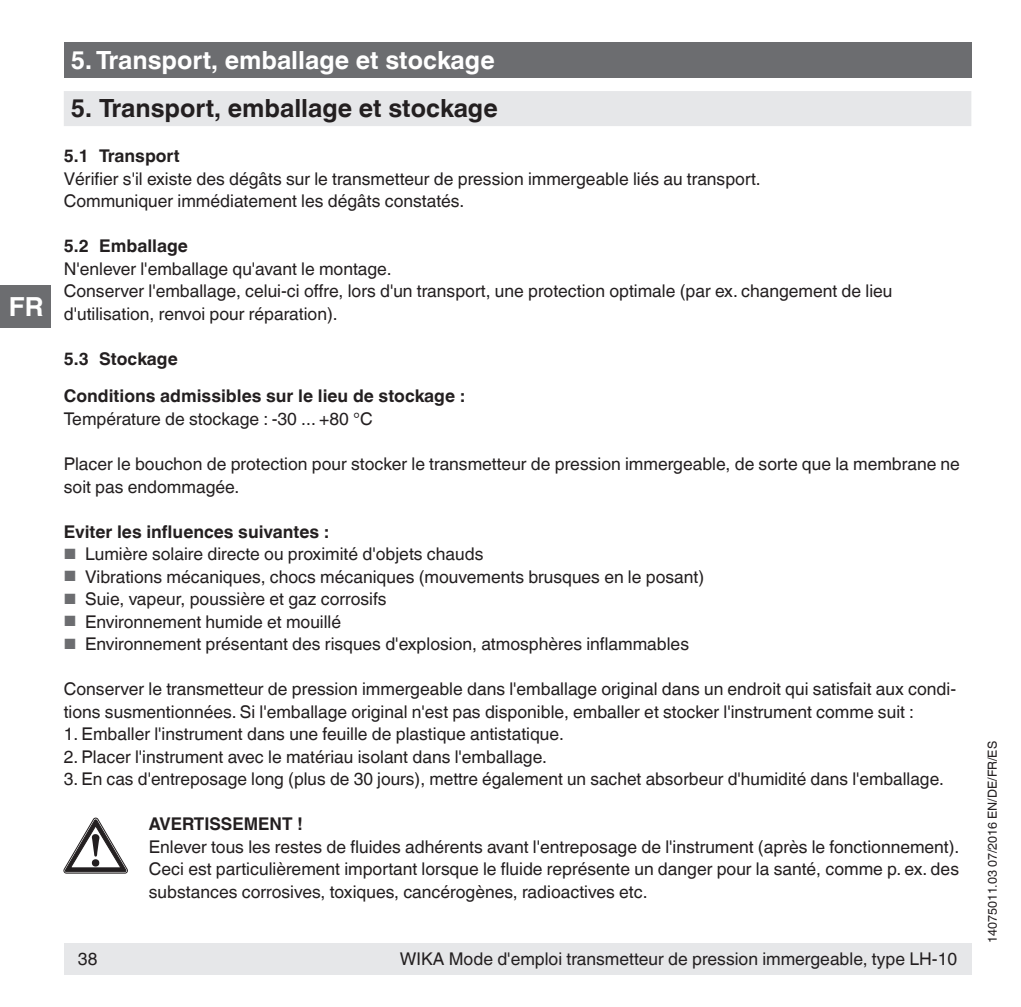
<style>
.page{position:relative;width:1021px;height:1007px;background:#fff}
.page>*{position:absolute;margin:0;border:0;box-sizing:border-box;transform-origin:0 0}
.t1{font:700 26.25px "Helvetica World";color:#fff}
.t2{font:700 25px "Helvetica World";color:#231f20}
.t3{font:700 25px "Helvetica World";color:#fff}
.t4{font:17.5px/22.5px "Helvetica World";color:#231f20}
.t5{font:700 17.5px/37.5px "Helvetica World";color:#231f20}
.t6{font:12.5px "Helvetica World";color:#231f20}
.s1{font-size:14.75px;color:#6c6d70}
</style>
<div class="page">
<div style="left:64px;top:943px;width:907px;height:31px;background:#e6e7e9"></div>
<div style="left:0;top:285px;width:50px;height:43px;background:#6c6d70"></div>
<div style="left:64px;top:43px;width:907px;height:35px;background:#6c6d70"></div>
<div style="left:64px;top:91px;width:907px;height:35px;background:#e6e7e9"></div>
<svg style="left:64px;top:817px;width:63px;height:56px"></svg>
<h1 class="t1" style="left:9px;top:292px;width:36px">FR</h1>
<h2 class="t3" style="left:71px;top:46px;width:425px">5. Transport, emballage et stockage</h2>
<h2 class="t2" style="left:71px;top:94px;width:428px">5. Transport, emballage et stockage</h2>
<p class="t5" style="left:64px;top:137px;width:117px">5.1 Transport</p>
<p class="t4" style="left:64px;top:167px;width:698px">Vérifier s'il existe des dégâts sur le transmetteur de pression immergeable liés au transport.<br>Communiquer immédiatement les dégâts constatés.</p>
<p class="t5" style="left:64px;top:227px;width:126px">5.2 Emballage</p>
<p class="t4" style="left:64px;top:257px;width:830px">N'enlever l'emballage qu'avant le montage.<br>Conserver l'emballage, celui-ci offre, lors d'un transport, une protection optimale (par ex. changement de lieu d'utilisation, renvoi pour réparation).</p>
<p class="t5" style="left:64px;top:340px;width:402px">5.3 Stockage<br>Conditions admissibles sur le lieu de stockage :</p>
<p class="t4" style="left:64px;top:407px;width:310px">Température de stockage : -30 ... +80 °C</p>
<p class="t4" style="left:64px;top:452px;width:897px">Placer le bouchon de protection pour stocker le transmetteur de pression immergeable, de sorte que la membrane ne soit pas endommagée.</p>
<p class="t5" style="left:64px;top:512px;width:266px">Eviter les influences suivantes :</p>
<p class="t4" style="left:64px;top:542px;width:421px"><span class="s1">■</span> Lumière solaire directe ou proximité d'objets chauds</p>
<p class="t4" style="left:64px;top:565px;width:642px"><span class="s1">■</span> Vibrations mécaniques, chocs mécaniques (mouvements brusques en le posant)</p>
<p class="t4" style="left:64px;top:587px;width:324px"><span class="s1">■</span> Suie, vapeur, poussière et gaz corrosifs</p>
<p class="t4" style="left:64px;top:610px;width:279px"><span class="s1">■</span> Environnement humide et mouillé</p>
<p class="t4" style="left:64px;top:632px;width:626px"><span class="s1">■</span> Environnement présentant des risques d'explosion, atmosphères inflammables</p>
<p class="t4" style="left:64px;top:677px;width:893px">Conserver le transmetteur de pression immergeable dans l'emballage original dans un endroit qui satisfait aux condi&shy;tions susmentionnées. Si l'emballage original n'est pas disponible, emballer et stocker l'instrument comme suit :</p>
<p class="t4" style="left:64px;top:722px;width:501px">1. Emballer l'instrument dans une feuille de plastique antistatique.</p>
<p class="t4" style="left:64px;top:745px;width:485px">2. Placer l'instrument avec le matériau isolant dans l'emballage.</p>
<p class="t4" style="left:64px;top:767px;width:881px">3. En cas d'entreposage long (plus de 30 jours), mettre également un sachet absorbeur d'humidité dans l'emballage.</p>
<p class="t5" style="left:149px;top:805px;width:156px">AVERTISSEMENT !</p>
<p class="t4" style="left:149px;top:835px;width:812px;text-align:justify">Enlever tous les restes de fluides adhérents avant l'entreposage de l'instrument (après le fonctionnement).<br>Ceci est particulièrement important lorsque le fluide représente un danger pour la santé, comme p. ex. des substances corrosives, toxiques, cancérogènes, radioactives etc.</p>
<p class="t4" style="left:78px;top:947px;width:21px">38</p>
<p class="t4" style="left:400px;top:947px;width:559px">WIKA Mode d'emploi transmetteur de pression immergeable, type LH-10</p>
<p class="t6" style="left:985px;top:943px;width:203px;rotate:-90deg">14075011.03 07/2016 EN/DE/FR/ES</p>
</div>
